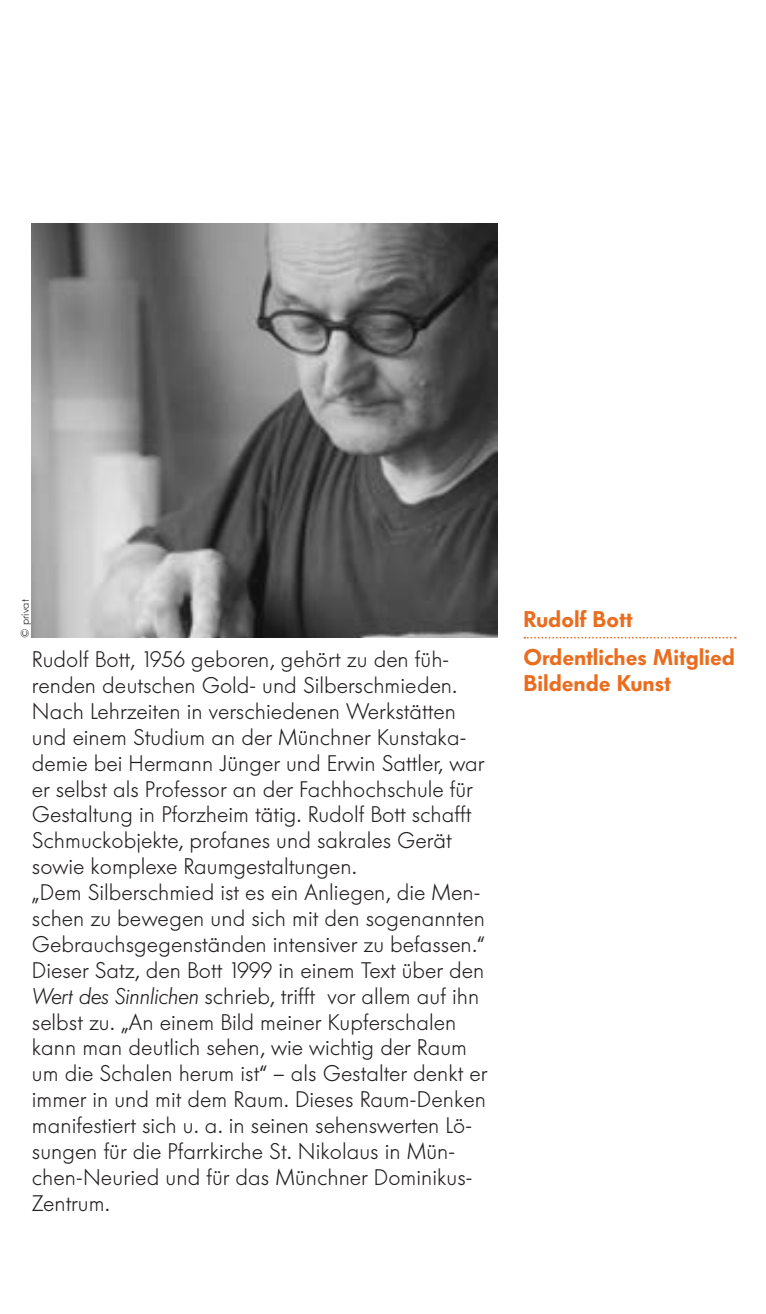
<style>
.page{position:relative;width:766px;height:1314px;background:#fff}
.page>*{position:absolute;margin:0;border:0;box-sizing:border-box;transform-origin:0 0}
.t1{font:300 22.5px/25.9px "Futura BQ";color:#231f20}
.t2{font:600 22.5px/38.7px "Futura BQ";color:#ea6d1f}
.t3{font:300 11.25px "Futura BQ";color:#231f20}
.s1{font-style:italic}
</style>
<div class="page">
<svg style="left:524px;top:637px;width:211px;height:2px"></svg>
<img style="left:32px;top:223px;width:465px;height:415px">
<p class="t3" style="left:18px;top:638px;width:40px;rotate:-90deg">© privat</p>
<p class="t1" style="left:32px;top:647px;width:457px">Rudolf Bott, 1956 geboren, gehört zu den füh&shy;renden deutschen Gold- und Silberschmieden.<br>Nach Lehrzeiten in verschiedenen Werkstätten und einem Studium an der Münchner Kunstaka&shy;demie bei Hermann Jünger und Erwin Sattler, war er selbst als Professor an der Fachhochschule für Gestaltung in Pforzheim tätig. Rudolf Bott schafft Schmuckobjekte, profanes und sakrales Gerät sowie komplexe Raumgestaltungen.<br>„Dem Silberschmied ist es ein Anliegen, die Men&shy;schen zu bewegen und sich mit den sogenannten Gebrauchsgegenständen intensiver zu befassen.“ Dieser Satz, den Bott 1999 in einem Text über den <span class="s1">Wert des Sinnlichen</span> schrieb, trifft vor allem auf ihn selbst zu. „An einem Bild meiner Kupferschalen kann man deutlich sehen, wie wichtig der Raum um die Schalen herum ist“ – als Gestalter denkt er immer in und mit dem Raum. Dieses Raum-Denken manifestiert sich u. a. in seinen sehenswerten Lö&shy;sungen für die Pfarrkirche St. Nikolaus in Mün&shy;chen-Neuried und für das Münchner Dominikus-Zentrum.</p>
<p class="t2" style="left:523px;top:600px;width:213px">Rudolf Bott<br>Ordentliches Mitglied</p>
<p class="t2" style="left:523px;top:664px;width:149px">Bildende Kunst</p>
</div>
